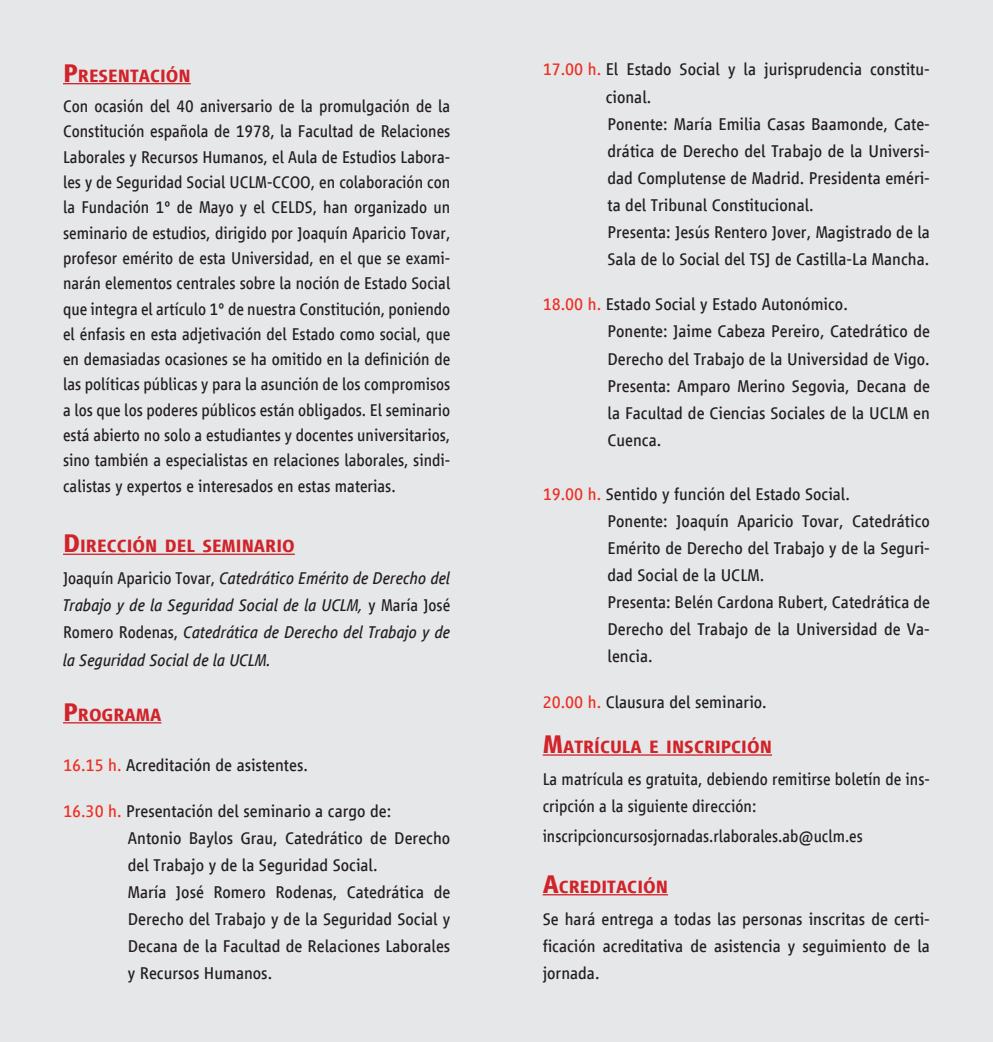
<style>
.page{position:relative;width:993px;height:1042px;background:#fff}
.page>*{position:absolute;margin:0;border:0;box-sizing:border-box;transform-origin:0 0}
.t1{font:700 18.38px "Vialog LT Com";color:#d1232a}
.t2{font:17.5px/27.1px "Vialog LT Com";color:#231f20;text-align:justify}
.t3{font:17.5px/25.4px "Vialog LT Com";color:#231f20;text-align:justify;scale:.96 1}
.t4{font:italic 17.5px/27.1px "Vialog LT Com";color:#231f20;text-align:justify;scale:.96 1}
.t5{font:17.5px "Vialog LT Com";color:#231f20;scale:.95 1}
.s1{font-size:26.25px}
.s2{font-style:normal}
.s3{color:#ee2e22}
</style>
<div class="page">
<div style="left:0;top:0;width:992px;height:1042px;background:#e6e7e9"></div>
<hr style="left:63px;top:83px;width:128px;height:1px;background:#d1232a">
<hr style="left:63px;top:553px;width:232px;height:2px;background:#d1232a">
<hr style="left:63px;top:722px;width:98px;height:1px;background:#d1232a">
<hr style="left:542px;top:754px;width:229px;height:2px;background:#d1232a">
<hr style="left:542px;top:894px;width:125px;height:1px;background:#d1232a">
<p class="t1" style="left:63px;top:65px;width:129px"><span class="s1">P</span>RESENTACIÓN</p>
<p class="t3" style="left:63px;top:93px;width:405px">Con ocasión del 40 aniversario de la promulgación de la Constitución española de 1978, la Facultad de Relaciones Laborales y Recursos Humanos, el Aula de Estudios Labora&shy;les y de Seguridad Social UCLM-CCOO, en colaboración con la Fundación 1º de Mayo y el CELDS, han organizado un seminario de estudios, dirigido por Joaquín Aparicio Tovar, profesor emérito de esta Universidad, en el que se exami&shy;narán elementos centrales sobre la noción de Estado Social que integra el artículo 1º de nuestra Constitución, poniendo el énfasis en esta adjetivación del Estado como social, que en demasiadas ocasiones se ha omitido en la definición de las políticas públicas y para la asunción de los compromisos a los que los poderes públicos están obligados. El seminario está abierto no solo a estudiantes y docentes universitarios, sino también a especialistas en relaciones laborales, sindi&shy;calistas y expertos e interesados en estas materias.</p>
<p class="t1" style="left:63px;top:536px;width:233px"><span class="s1">D</span>IRECCIÓN DEL SEMINARIO</p>
<p class="t4" style="left:63px;top:565px;width:405px"><span class="s2">Joaquín Aparicio Tovar,</span> Catedrático Emérito de Derecho del Trabajo y de la Seguridad Social de la UCLM, <span class="s2">y María José Romero Rodenas,</span> Catedrática de Derecho del Trabajo y de la Seguridad Social de la UCLM.</p>
<p class="t1" style="left:63px;top:704px;width:100px"><span class="s1">P</span>ROGRAMA</p>
<p class="t2" style="left:63px;top:752px;width:246px"><span class="s3">16.15 h.</span> Acreditación de asistentes.</p>
<p class="t2" style="left:63px;top:797px;width:330px"><span class="s3">16.30 h.</span> Presentación del seminario a cargo de:</p>
<p class="t2" style="left:128px;top:824px;width:324px">Antonio Baylos Grau, Catedrático de Derecho del Trabajo y de la Seguridad Social.</p>
<p class="t2" style="left:128px;top:878px;width:324px">María José Romero Rodenas, Catedrática de Derecho del Trabajo y de la Seguridad Social y Decana de la Facultad de Relaciones Laborales y Recursos Humanos.</p>
<p class="t2" style="left:605px;top:56px;width:325px;text-indent:-63px"><span class="s3">17.00 h.</span> El Estado Social y la jurisprudencia constitu&shy;cional.</p>
<p class="t2" style="left:607px;top:110px;width:324px">Ponente: María Emilia Casas Baamonde, Cate&shy;drática de Derecho del Trabajo de la Universi&shy;dad Complutense de Madrid. Presidenta eméri&shy;ta del Tribunal Constitucional.</p>
<p class="t2" style="left:607px;top:219px;width:324px">Presenta: Jesús Rentero Jover, Magistrado de la<br>Sala de lo Social del TSJ de Castilla-La Mancha.</p>
<p class="t2" style="left:542px;top:291px;width:306px"><span class="s3">18.00 h.</span> Estado Social y Estado Autonómico.</p>
<p class="t2" style="left:607px;top:318px;width:324px">Ponente: Jaime Cabeza Pereiro, Catedrático de<br>Derecho del Trabajo de la Universidad de Vigo.</p>
<p class="t2" style="left:607px;top:372px;width:324px">Presenta: Amparo Merino Segovia, Decana de la Facultad de Ciencias Sociales de la UCLM en Cuenca.</p>
<p class="t2" style="left:542px;top:480px;width:309px"><span class="s3">19.00 h.</span> Sentido y función del Estado Social.</p>
<p class="t2" style="left:607px;top:507px;width:324px">Ponente: Joaquín Aparicio Tovar, Catedrático Emérito de Derecho del Trabajo y de la Seguri&shy;dad Social de la UCLM.</p>
<p class="t2" style="left:607px;top:589px;width:324px">Presenta: Belén Cardona Rubert, Catedrática de Derecho del Trabajo de la Universidad de Va&shy;lencia.</p>
<p class="t2" style="left:542px;top:688px;width:225px"><span class="s3">20.00 h.</span> Clausura del seminario.</p>
<p class="t1" style="left:542px;top:737px;width:231px"><span class="s1">M</span>ATRÍCULA E INSCRIPCIÓN</p>
<p class="t3" style="left:542px;top:766px;width:405px;line-height:27.1px">La matrícula es gratuita, debiendo remitirse boletín de ins&shy;cripción a la siguiente dirección:</p>
<p class="t5" style="left:542px;top:827px;width:338px">inscripcioncursosjornadas.rlaborales.ab@uclm.es</p>
<p class="t1" style="left:542px;top:876px;width:127px"><span class="s1">A</span>CREDITACIÓN</p>
<p class="t2" style="left:542px;top:905px;width:388px">Se hará entrega a todas las personas inscritas de certi&shy;ficación acreditativa de asistencia y seguimiento de la jornada.</p>
</div>
